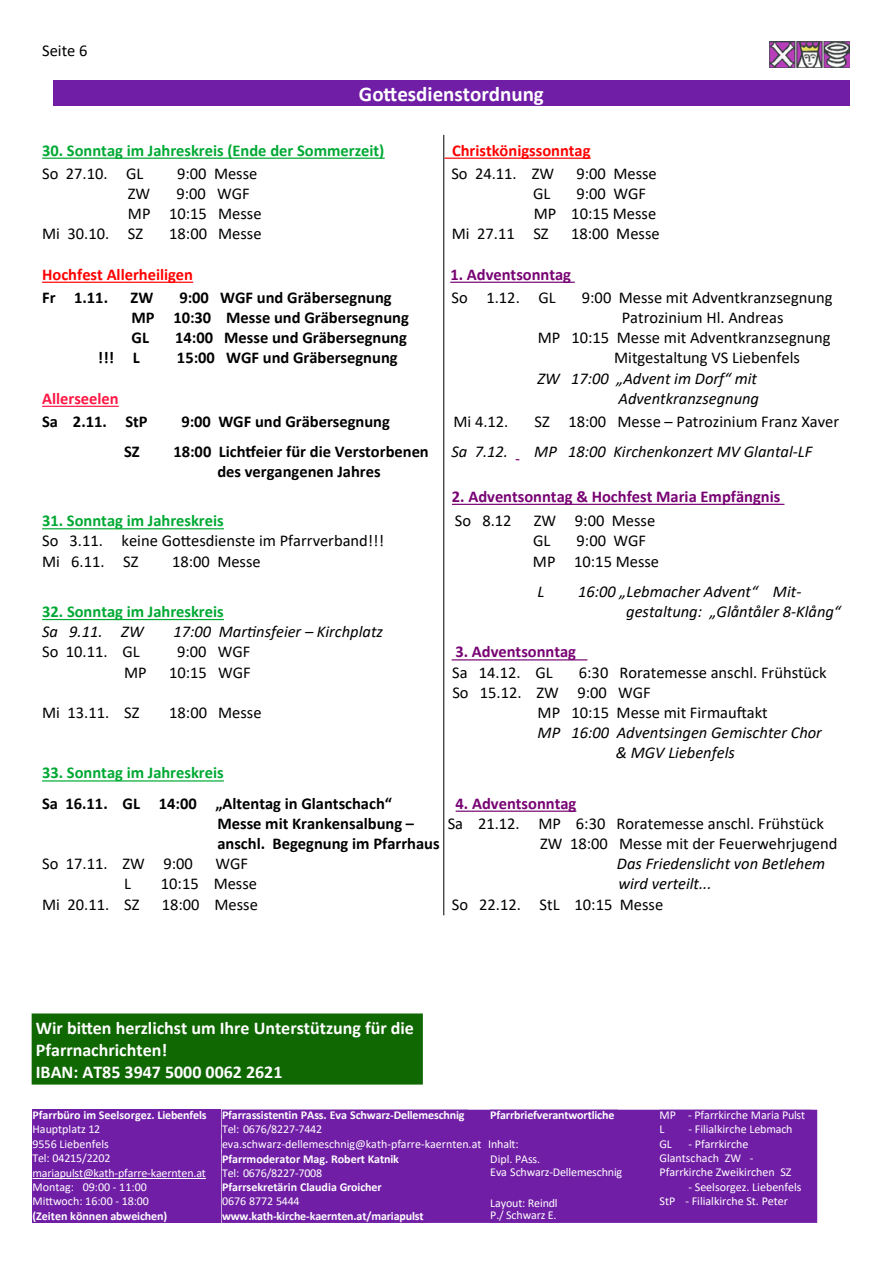
<style>
.page{position:relative;width:893px;height:1263px;background:#fff}
.page>*{position:absolute;margin:0;border:0;box-sizing:border-box;transform-origin:0 0}
.t1{font:700 21px "Calibri";color:#fff}
.t2{font:700 18px/22px "Calibri";color:#fff}
.t3{font:16.5px/20.2px "Calibri";color:#000}
.t4{font:700 16.5px "Calibri";color:#000}
.t5{font:italic 16.5px/20.2px "Calibri";color:#000;text-align:center}
.t6{font:700 16.5px "Calibri";color:#00a933}
.t7{font:700 16.5px "Calibri";color:#780373}
.t8{font:700 16.5px "Calibri";color:#f00}
.t9{font:700 16.5px "Calibri";color:#ff1744}
.t10{font:12px/14.4px "Calibri";color:#fff}
.t11{font:700 12px "Calibri";letter-spacing:-.01em;color:#fff}
</style>
<div class="page">
<img style="left:770px;top:42px;width:79px;height:26px">
<div style="left:32px;top:1110px;width:189px;height:113px;background:#711ea6"></div>
<div style="left:222px;top:1110px;width:595px;height:113px;background:#711ea6"></div>
<div style="left:222px;top:1110px;width:403px;height:112px;background:#711ea6"></div>
<div style="left:659px;top:1110px;width:152px;height:98px;background:#711ea6"></div>
<div style="left:53px;top:81px;width:796px;height:25px;background:#711ea6"></div>
<hr style="left:42px;top:158px;width:343px;height:1px;background:#00a933">
<hr style="left:445px;top:158px;width:146px;height:1px;background:#f00">
<hr style="left:42px;top:282px;width:151px;height:1px;background:#f00">
<hr style="left:450px;top:282px;width:125px;height:1px;background:#780373">
<hr style="left:42px;top:406px;width:77px;height:1px;background:#ff1744">
<hr style="left:452px;top:504px;width:332px;height:1px;background:#780373">
<hr style="left:42px;top:528px;width:182px;height:1px;background:#00a933">
<hr style="left:42px;top:619px;width:182px;height:1px;background:#00a933">
<hr style="left:452px;top:659px;width:135px;height:1px;background:#780373">
<hr style="left:42px;top:780px;width:182px;height:1px;background:#00a933">
<hr style="left:456px;top:810px;width:120px;height:2px;background:#780373">
<hr style="left:443px;top:135px;width:1px;height:780px;background:#000">
<hr style="left:32px;top:1178px;width:174px;height:1px;background:#fff">
<div style="left:32px;top:1013px;width:391px;height:71px;background:#106802"></div>
<p class="t3" style="left:42px;top:42px;width:47px">Seite 6</p>
<p class="t1" style="left:359px;top:84px;width:186px">Gottesdienstordnung</p>
<p class="t6" style="left:42px;top:142px;width:344px">30. Sonntag im Jahreskreis (Ende der Sommerzeit)</p>
<p class="t8" style="left:452px;top:142px;width:140px">Christkönigssonntag</p>
<p class="t3" style="left:42px;top:164px;width:103px">So 27.10. GL</p>
<p class="t3" style="left:177px;top:164px;width:82px">9:00 Messe</p>
<p class="t3" style="left:451px;top:164px;width:104px">So 24.11. ZW</p>
<p class="t3" style="left:576px;top:164px;width:82px">9:00 Messe</p>
<p class="t3" style="left:128px;top:185px;width:24px">ZW</p>
<p class="t3" style="left:176px;top:185px;width:75px">9:00 WGF</p>
<p class="t3" style="left:533px;top:185px;width:19px">GL</p>
<p class="t3" style="left:576px;top:185px;width:71px">9:00 WGF</p>
<p class="t3" style="left:128px;top:205px;width:135px">MP 10:15 Messe</p>
<p class="t3" style="left:534px;top:205px;width:124px">MP 10:15 Messe</p>
<p class="t3" style="left:42px;top:225px;width:102px">Mi 30.10. SZ</p>
<p class="t3" style="left:169px;top:225px;width:94px">18:00 Messe</p>
<p class="t3" style="left:452px;top:225px;width:98px">Mi 27.11 SZ</p>
<p class="t3" style="left:571px;top:225px;width:90px">18:00 Messe</p>
<p class="t8" style="left:42px;top:266px;width:152px">Hochfest Allerheiligen</p>
<p class="t7" style="left:450px;top:266px;width:122px">1. Adventsonntag</p>
<p class="t4" style="left:42px;top:289px;width:67px">Fr 1.11.</p>
<p class="t4" style="left:130px;top:289px;width:24px">ZW</p>
<p class="t4" style="left:179px;top:289px;width:214px">9:00 WGF und Gräbersegnung</p>
<p class="t3" style="left:452px;top:288px;width:106px">So 1.12. GL</p>
<p class="t3" style="left:582px;top:288px;width:252px">9:00 Messe mit Adventkranzsegnung</p>
<p class="t4" style="left:132px;top:310px;width:279px">MP 10:30 Messe und Gräbersegnung</p>
<p class="t3" style="left:622px;top:309px;width:163px">Patrozinium Hl. Andreas</p>
<p class="t4" style="left:132px;top:330px;width:19px">GL</p>
<p class="t4" style="left:175px;top:330px;width:233px">14:00 Messe und Gräbersegnung</p>
<p class="t3" style="left:538px;top:329px;width:294px">MP 10:15 Messe mit Adventkranzsegnung</p>
<p class="t4" style="left:98px;top:350px;width:43px">!!! L</p>
<p class="t4" style="left:177px;top:350px;width:222px">15:00 WGF und Gräbersegnung</p>
<p class="t3" style="left:614px;top:349px;width:187px">Mitgestaltung VS Liebenfels</p>
<p class="t5" style="left:538px;top:369px;width:221px">ZW 17:00 „Advent im Dorf“ mit</p>
<p class="t9" style="left:42px;top:390px;width:78px">Allerseelen</p>
<p class="t5" style="left:619px;top:389px;width:142px">Adventkranzsegnung</p>
<p class="t4" style="left:42px;top:414px;width:107px">Sa 2.11. StP</p>
<p class="t4" style="left:181px;top:414px;width:210px">9:00 WGF und Gräbersegnung</p>
<p class="t3" style="left:453px;top:412px;width:56px">Mi 4.12.</p>
<p class="t3" style="left:535px;top:412px;width:306px">SZ 18:00 Messe – Patrozinium Franz Xaver</p>
<p class="t4" style="left:124px;top:444px;width:17px">SZ</p>
<p class="t4" style="left:173px;top:444px;width:257px">18:00 Lichtfeier für die Verstorbenen</p>
<p class="t5" style="left:451px;top:443px;width:58px">Sa 7.12.</p>
<p class="t5" style="left:534px;top:443px;width:280px">MP 18:00 Kirchenkonzert MV Glantal-LF</p>
<p class="t4" style="left:217px;top:464px;width:165px">des vergangenen Jahres</p>
<p class="t7" style="left:452px;top:488px;width:330px">2. Adventsonntag &amp; Hochfest Maria Empfängnis</p>
<p class="t6" style="left:42px;top:513px;width:183px">31. Sonntag im Jahreskreis</p>
<p class="t3" style="left:455px;top:512px;width:58px">So 8.12</p>
<p class="t3" style="left:534px;top:512px;width:123px">ZW 9:00 Messe</p>
<p class="t3" style="left:42px;top:532px;width:343px">So 3.11. keine Gottesdienste im Pfarrverband!!!</p>
<p class="t3" style="left:533px;top:532px;width:19px">GL</p>
<p class="t3" style="left:577px;top:532px;width:71px">9:00 WGF</p>
<p class="t3" style="left:42px;top:552px;width:98px">Mi 6.11. SZ</p>
<p class="t3" style="left:172px;top:552px;width:90px">18:00 Messe</p>
<p class="t3" style="left:533px;top:552px;width:128px">MP 10:15 Messe</p>
<p class="t5" style="left:538px;top:582px;width:8px">L</p>
<p class="t5" style="left:578px;top:582px;width:225px">16:00 „Lebmacher Advent“ Mit-</p>
<p class="t6" style="left:42px;top:604px;width:183px">32. Sonntag im Jahreskreis</p>
<p class="t5" style="left:626px;top:603px;width:216px">gestaltung: „Glåntåler 8-Klång“</p>
<p class="t5" style="left:42px;top:623px;width:103px">Sa 9.11. ZW</p>
<p class="t5" style="left:174px;top:623px;width:211px">17:00 Martinsfeier – Kirchplatz</p>
<p class="t3" style="left:42px;top:643px;width:99px">So 10.11. GL</p>
<p class="t3" style="left:177px;top:643px;width:75px">9:00 WGF</p>
<p class="t7" style="left:455px;top:644px;width:122px">3. Adventsonntag</p>
<p class="t3" style="left:124px;top:663px;width:24px">MP</p>
<p class="t3" style="left:169px;top:663px;width:83px">10:15 WGF</p>
<p class="t3" style="left:452px;top:663px;width:102px">Sa 14.12. GL</p>
<p class="t3" style="left:452px;top:663px;width:376px;text-indent:127px">6:30 Roratemesse anschl. Frühstück<br>So 15.12. ZW 9:00 WGF</p>
<p class="t3" style="left:42px;top:703px;width:99px">Mi 13.11. SZ</p>
<p class="t3" style="left:169px;top:703px;width:94px">18:00 Messe</p>
<p class="t3" style="left:538px;top:703px;width:232px">MP 10:15 Messe mit Firmauftakt</p>
<p class="t5" style="left:538px;top:724px;width:286px">MP 16:00 Adventsingen Gemischter Chor &amp; MGV Liebenfels</p>
<p class="t6" style="left:42px;top:765px;width:183px">33. Sonntag im Jahreskreis</p>
<p class="t4" style="left:42px;top:795px;width:351px">Sa 16.11. GL 14:00 „Altentag in Glantschach“</p>
<p class="t7" style="left:456px;top:795px;width:122px">4. Adventsonntag</p>
<p class="t4" style="left:217px;top:815px;width:198px">Messe mit Krankensalbung –</p>
<p class="t3" style="left:448px;top:814px;width:378px">Sa 21.12. MP 6:30 Roratemesse anschl. Frühstück</p>
<p class="t4" style="left:217px;top:836px;width:224px">anschl. Begegnung im Pfarrhaus</p>
<p class="t3" style="left:540px;top:834px;width:299px">ZW 18:00 Messe mit der Feuerwehrjugend</p>
<p class="t3" style="left:42px;top:855px;width:152px">So 17.11. ZW 9:00</p>
<p class="t3" style="left:215px;top:855px;width:34px">WGF</p>
<p class="t5" style="left:617px;top:855px;width:210px">Das Friedenslicht von Betlehem</p>
<p class="t3" style="left:124px;top:875px;width:8px">L</p>
<p class="t3" style="left:161px;top:875px;width:98px">10:15 Messe</p>
<p class="t5" style="left:618px;top:875px;width:95px">wird verteilt...</p>
<p class="t3" style="left:42px;top:895px;width:99px">Mi 20.11. SZ</p>
<p class="t3" style="left:162px;top:895px;width:98px">18:00 Messe</p>
<p class="t3" style="left:452px;top:895px;width:213px">So 22.12. StL 10:15 Messe</p>
<p class="t2" style="left:36px;top:1017px;width:380px">Wir bitten herzlichst um Ihre Unterstützung für die<br>Pfarrnachrichten!<br>IBAN: AT85 3947 5000 0062 2621</p>
<p class="t11" style="left:32px;top:1110px;width:176px">Pfarrbüro im Seelsorgez. Liebenfels</p>
<p class="t10" style="left:32px;top:1123px;width:175px">Hauptplatz 12<br>9556 Liebenfels<br>Tel: 04215/2202 mariapulst@kath-pfarre-kaernten.at<br>Montag: 09:00 - 11:00<br>Mittwoch: 16:00 - 18:00</p>
<p class="t11" style="left:32px;top:1210px;width:136px">(Zeiten können abweichen)</p>
<p class="t11" style="left:222px;top:1110px;width:244px">Pfarrassistentin PAss. Eva Schwarz-Dellemeschnig</p>
<p class="t11" style="left:490px;top:1110px;width:126px">Pfarrbriefverantwortliche</p>
<p class="t10" style="left:222px;top:1123px;width:102px">Tel: 0676/8227-7442</p>
<p class="t10" style="left:222px;top:1138px;width:298px">eva.schwarz-dellemeschnig@kath-pfarre-kaernten.at Inhalt:</p>
<p class="t11" style="left:222px;top:1153px;width:178px">Pfarrmoderator Mag. Robert Katnik</p>
<p class="t10" style="left:222px;top:1166px;width:102px">Tel: 0676/8227-7008</p>
<p class="t11" style="left:222px;top:1181px;width:161px">Pfarrsekretärin Claudia Groicher</p>
<p class="t10" style="left:222px;top:1195px;width:79px">0676 8772 5444</p>
<p class="t11" style="left:222px;top:1210px;width:203px">www.kath-kirche-kaernten.at/mariapulst</p>
<p class="t10" style="left:490px;top:1152px;width:133px;line-height:13.8px">Dipl. PAss.<br>Eva Schwarz-Dellemeschnig</p>
<p class="t10" style="left:490px;top:1197px;width:69px;line-height:12px">Layout: Reindl<br>P./ Schwarz E.</p>
<p class="t10" style="left:660px;top:1109px;width:147px;line-height:14px">MP - Pfarrkirche Maria Pulst<br>L</p>
<p class="t10" style="left:688px;top:1123px;width:106px">- Filialkirche Lebmach</p>
<p class="t10" style="left:660px;top:1137px;width:133px;text-indent:29px">- Pfarrkirche<br>Glantschach ZW -<br>Pfarrkirche Zweikirchen SZ</p>
<p class="t10" style="left:660px;top:1180px;width:144px;text-indent:29px">- Seelsorgez. Liebenfels<br>StP - Filialkirche St. Peter</p>
<p class="t10" style="left:660px;top:1137px;width:14px">GL</p>
</div>
